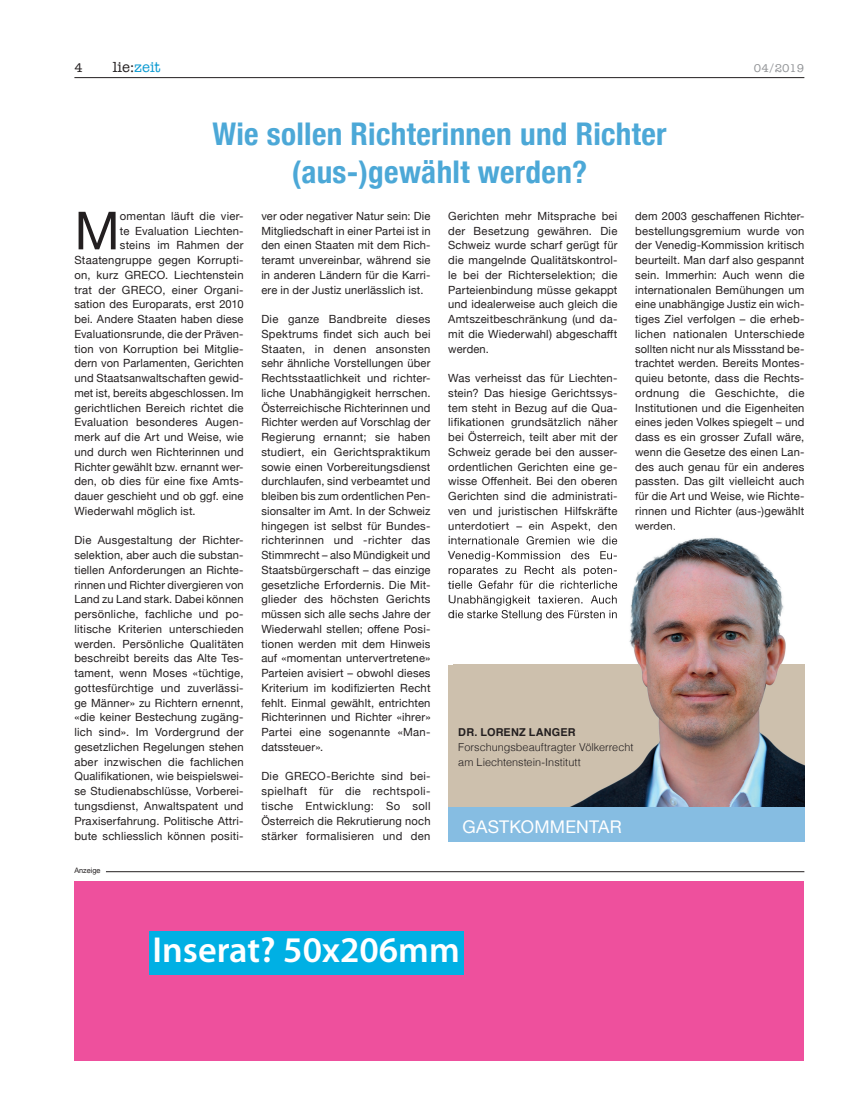
<style>
.page{position:relative;width:854px;height:1120px;background:#fff}
.page>*{position:absolute;margin:0;border:0;box-sizing:border-box;transform-origin:0 0}
.t1{font:52.62px "Helvetica Neue";color:#231f20}
.t2{font:600 36.25px "Myriad Pro";color:#fff}
.t3{font:700 condensed 31.25px/37.5px "Helvetica Neue";letter-spacing:.01em;color:#4ca8d7;text-align:center}
.t4{font:17.5px "Helvetica Neue";letter-spacing:.015em;color:#fff}
.t5{font:15px "American Typewriter";color:#231f20}
.t6{font:500 12.5px "American Typewriter";color:#231f20}
.t7{font:11.25px/14.8px "Helvetica Neue";letter-spacing:.015em;color:#231f20;text-align:justify}
.t8{font:500 11.25px "American Typewriter";color:#939598}
.t9{font:300 10.88px/15px "Helvetica";color:#231f20}
.t10{font:700 10.88px "Helvetica";letter-spacing:.015em;color:#231f20}
.t11{font:7.5px "Helvetica Neue";color:#231f20}
.s1{color:#0b9ad1}
</style>
<div class="page">
<hr style="left:74px;top:77px;width:730px;height:1px;background:#231f20">
<div style="left:448px;top:807px;width:356px;height:35px;background:#86bde2"></div>
<img style="left:454px;top:537px;width:350px;height:270px">
<img style="left:454px;top:536px;width:163px;height:8px">
<img style="left:454px;top:551px;width:163px;height:10px">
<img style="left:454px;top:566px;width:163px;height:10px">
<img style="left:454px;top:580px;width:163px;height:9px">
<img style="left:454px;top:595px;width:163px;height:11px">
<img style="left:454px;top:610px;width:163px;height:10px">
<div style="left:74px;top:881px;width:730px;height:180px;background:#ee509d"></div>
<hr style="left:106px;top:871px;width:698px;height:1px;background:#231f20">
<div style="left:149px;top:931px;width:314px;height:44px;background:#00b0e4"></div>
<p class="t6" style="left:74px;top:60px;width:10px">4</p>
<h3 class="t5" style="left:113px;top:55px;width:49px">lie:<span class="s1">zeit</span></h3>
<p class="t8" style="left:754px;top:62px;width:52px">04/2019</p>
<h3 class="t3" style="left:212px;top:113px;width:456px">Wie sollen Richterinnen und Richter (aus-)gewählt werden?</h3>
<h1 class="t1" style="left:74px;top:193px;width:47px">M</h1>
<p class="t7" style="left:120px;top:209px;width:125px">omentan läuft die vier-</p>
<p class="t7" style="left:120px;top:224px;width:125px">te Evaluation Liechten-</p>
<p class="t7" style="left:120px;top:239px;width:125px">steins im Rahmen der</p>
<p class="t7" style="left:74px;top:253px;width:171px">Staatengruppe gegen Korrupti-</p>
<p class="t7" style="left:74px;top:268px;width:171px">on, kurz GRECO. Liechtenstein</p>
<p class="t7" style="left:74px;top:283px;width:171px">trat der GRECO, einer Organi-</p>
<p class="t7" style="left:74px;top:298px;width:171px">sation des Europarats, erst 2010</p>
<p class="t7" style="left:74px;top:312px;width:171px">bei. Andere Staaten haben diese</p>
<p class="t7" style="left:74px;top:327px;width:171px">Evaluationsrunde, die der Präven-</p>
<p class="t7" style="left:74px;top:342px;width:171px">tion von Korruption bei Mitglie-</p>
<p class="t7" style="left:74px;top:357px;width:171px">dern von Parlamenten, Gerichten</p>
<p class="t7" style="left:74px;top:371px;width:171px">und Staatsanwaltschaften gewid-</p>
<p class="t7" style="left:74px;top:386px;width:171px">met ist, bereits abgeschlossen. Im</p>
<p class="t7" style="left:74px;top:401px;width:171px">gerichtlichen Bereich richtet die</p>
<p class="t7" style="left:74px;top:416px;width:171px">Evaluation besonderes Augen-</p>
<p class="t7" style="left:74px;top:430px;width:171px">merk auf die Art und Weise, wie</p>
<p class="t7" style="left:74px;top:445px;width:171px">und durch wen Richterinnen und</p>
<p class="t7" style="left:74px;top:460px;width:171px">Richter gewählt bzw. ernannt wer-</p>
<p class="t7" style="left:74px;top:475px;width:171px">den, ob dies für eine fixe Amts-</p>
<p class="t7" style="left:74px;top:489px;width:171px">dauer geschieht und ob ggf. eine</p>
<p class="t7" style="left:74px;top:504px;width:123px">Wiederwahl möglich ist.</p>
<p class="t7" style="left:74px;top:534px;width:171px">Die Ausgestaltung der Richter&shy;selektion, aber auch die substan&shy;tiellen Anforderungen an Richte&shy;rinnen und Richter divergieren von Land zu Land stark. Dabei können persönliche, fachliche und po&shy;litische Kriterien unterschieden werden. Persönliche Qualitäten beschreibt bereits das Alte Tes&shy;tament, wenn Moses «tüchtige, gottesfürchtige und zuverlässi&shy;ge Männer» zu Richtern ernennt, «die keiner Bestechung zugäng&shy;lich sind». Im Vordergrund der gesetzlichen Regelungen stehen aber inzwischen die fachlichen Qualifikationen, wie beispielswei&shy;se Studienabschlüsse, Vorberei&shy;tungsdienst, Anwaltspatent und Praxiserfahrung. Politische Attri&shy;bute schliesslich können positi-</p>
<p class="t11" style="left:74px;top:865px;width:28px">Anzeige</p>
<p class="t7" style="left:261px;top:209px;width:171px">ver oder negativer Natur sein: Die Mitgliedschaft in einer Partei ist in den einen Staaten mit dem Rich&shy;teramt unvereinbar, während sie in anderen Ländern für die Karri&shy;ere in der Justiz unerlässlich ist.</p>
<p class="t7" style="left:261px;top:312px;width:171px">Die ganze Bandbreite dieses Spektrums findet sich auch bei Staaten, in denen ansonsten sehr ähnliche Vorstellungen über Rechtsstaatlichkeit und richter&shy;liche Unabhängigkeit herrschen.<br>Österreichische Richterinnen und Richter werden auf Vorschlag der Regierung ernannt; sie haben studiert, ein Gerichtspraktikum sowie einen Vorbereitungsdienst durchlaufen, sind verbeamtet und bleiben bis zum ordentlichen Pen&shy;sionsalter im Amt. In der Schweiz hingegen ist selbst für Bundes&shy;richterinnen und -richter das Stimmrecht – also Mündigkeit und Staatsbürgerschaft – das einzige gesetzliche Erfordernis. Die Mit&shy;glieder des höchsten Gerichts müssen sich alle sechs Jahre der Wiederwahl stellen; offene Posi&shy;tionen werden mit dem Hinweis auf «momentan untervertretene» Parteien avisiert – obwohl dieses Kriterium im kodifizierten Recht fehlt. Einmal gewählt, entrichten Richterinnen und Richter «ihrer» Partei eine sogenannte «Man&shy;datssteuer».</p>
<p class="t7" style="left:261px;top:770px;width:171px">Die GRECO-Berichte sind bei&shy;spielhaft für die rechtspoli&shy;tische Entwicklung: So soll Österreich die Rekrutierung noch stärker formalisieren und den</p>
<p class="t7" style="left:448px;top:209px;width:171px">Gerichten mehr Mitsprache bei der Besetzung gewähren. Die Schweiz wurde scharf gerügt für die mangelnde Qualitätskontrol&shy;le bei der Richterselektion; die Parteienbindung müsse gekappt und idealerweise auch gleich die Amtszeitbeschränkung (und da&shy;mit die Wiederwahl) abgeschafft werden.</p>
<p class="t7" style="left:448px;top:371px;width:171px">Was verheisst das für Liechten&shy;stein? Das hiesige Gerichtssys&shy;tem steht in Bezug auf die Qua&shy;lifikationen grundsätzlich näher bei Österreich, teilt aber mit der Schweiz gerade bei den ausser&shy;ordentlichen Gerichten eine ge&shy;wisse Offenheit. Bei den oberen Gerichten sind die administrati&shy;ven und juristischen Hilfskräfte unterdotiert – ein Aspekt, den</p>
<p class="t7" style="left:635px;top:209px;width:171px">dem 2003 geschaffenen Richter&shy;bestellungsgremium wurde von der Venedig-Kommission kritisch beurteilt. Man darf also gespannt sein. Immerhin: Auch wenn die internationalen Bemühungen um eine unabhängige Justiz ein wich&shy;tiges Ziel verfolgen – die erheb&shy;lichen nationalen Unterschiede sollten nicht nur als Missstand be&shy;trachtet werden. Bereits Montes&shy;quieu betonte, dass die Rechts&shy;ordnung die Geschichte, die Institutionen und die Eigenheiten eines jeden Volkes spiegelt – und dass es ein grosser Zufall wäre, wenn die Gesetze des einen Lan&shy;des auch genau für ein anderes passten. Das gilt vielleicht auch für die Art und Weise, wie Richte&shy;rinnen und Richter (aus-)gewählt werden.</p>
<p class="t10" style="left:458px;top:723px;width:119px">DR. LORENZ LANGER</p>
<p class="t9" style="left:458px;top:739px;width:177px">Forschungsbeauftragter Völkerrecht am Liechtenstein-Institutt</p>
<h3 class="t4" style="left:462px;top:814px;width:161px">GASTKOMMENTAR</h3>
<h2 class="t2" style="left:152px;top:930px;width:309px">Inserat? 50x206mm</h2>
</div>
